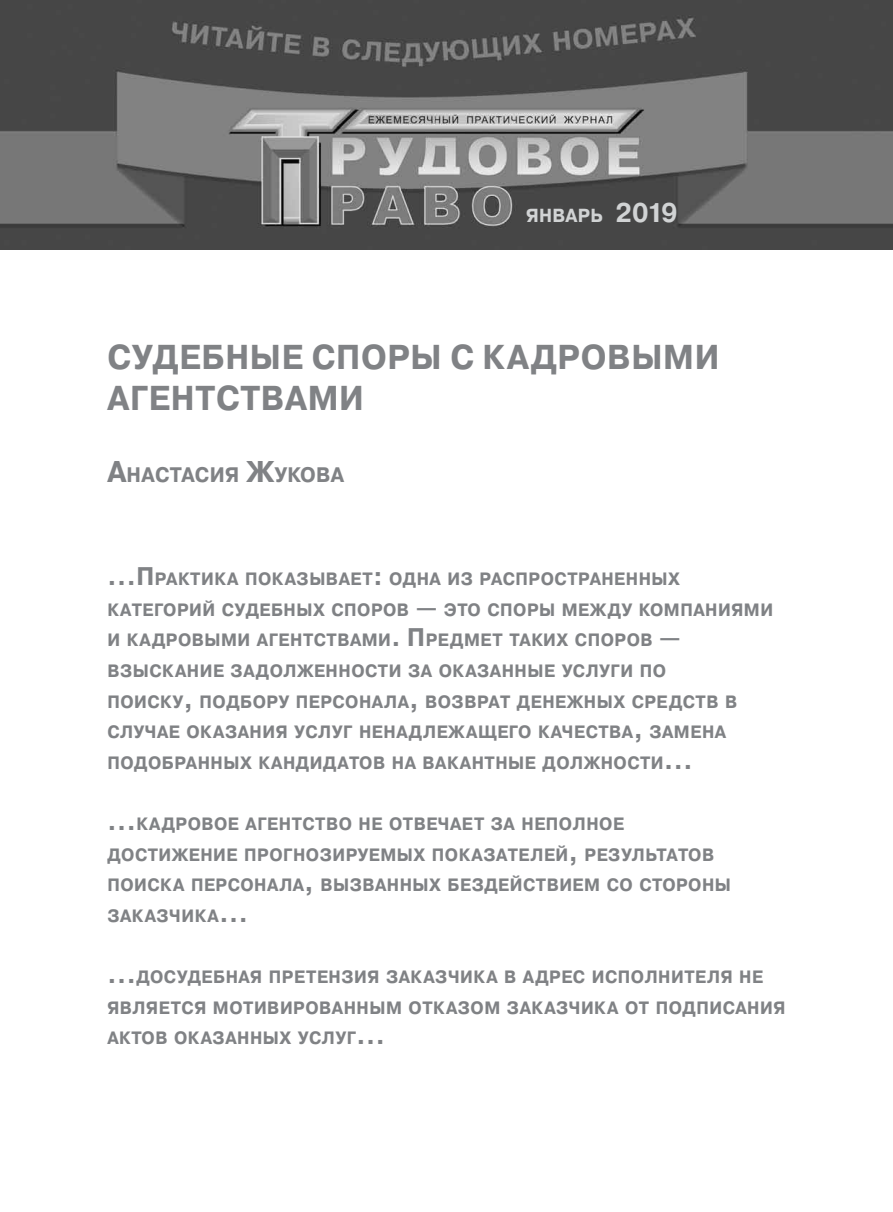
<style>
.page{position:relative;width:893px;height:1212px;background:#fff}
.page>*{position:absolute;margin:0;border:0;box-sizing:border-box;transform-origin:0 0}
.t1{font:700 34.5px/41.4px "Pragmatica";letter-spacing:.12em;color:#808285;scale:.94 1}
.t2{font:700 21px "Pragmatica";letter-spacing:.015em;color:#808285;scale:.94 1}
.t3{font:700 18.9px "Pragmatica";letter-spacing:.015em;color:#d1d3d4;scale:.94 1}
.t4{font:700 17.85px/30.6px "Pragmatica";letter-spacing:.03em;color:#808285;scale:.94 1}
.s1{font-size:27px}
.s2{font-size:30px}
.s3{font-size:25.5px}
</style>
<div class="page">
<img style="left:0;top:0;width:893px;height:250px">
<p class="t3" style="left:526px;top:203px;width:163px">январь <span class="s1">2019</span></p>
<h1 class="t1" style="left:108px;top:337px;width:620px">Судебные споры с кадровыми агентствами</h1>
<p class="t2" style="left:107px;top:462px;width:253px"><span class="s2">А</span>настасия <span class="s2">Ж</span>укова</p>
<p class="t4" style="left:107px;top:564px;width:710px"><span class="s3">...П</span> рактика показывает<span class="s3">:</span> одна из распространенных категорий судебных споров <span class="s3">—</span> это споры между компаниями и кадровыми агентствами<span class="s3">. П</span> редмет таких споров <span class="s3">— </span>взыскание задолженности за оказанные услуги по<br>поиску<span class="s3">,</span> подбору персонала<span class="s3">,</span> возврат денежных средств в случае оказания услуг ненадлежащего качества<span class="s3">,</span> замена подобранных кандидатов на вакантные должности<span class="s3">...</span></p>
<p class="t4" style="left:107px;top:809px;width:665px"><span class="s3">...</span>кадровое агентство не отвечает за неполное достижение прогнозируемых показателей<span class="s3">,</span> результатов поиска персонала<span class="s3">,</span> вызванных бездействием со стороны заказчика<span class="s3">...</span></p>
<p class="t4" style="left:107px;top:962px;width:723px"><span class="s3">...</span>досудебная претензия заказчика в адрес исполнителя не является мотивированным отказом заказчика от подписания актов оказанных услуг<span class="s3">...</span></p>
</div>
